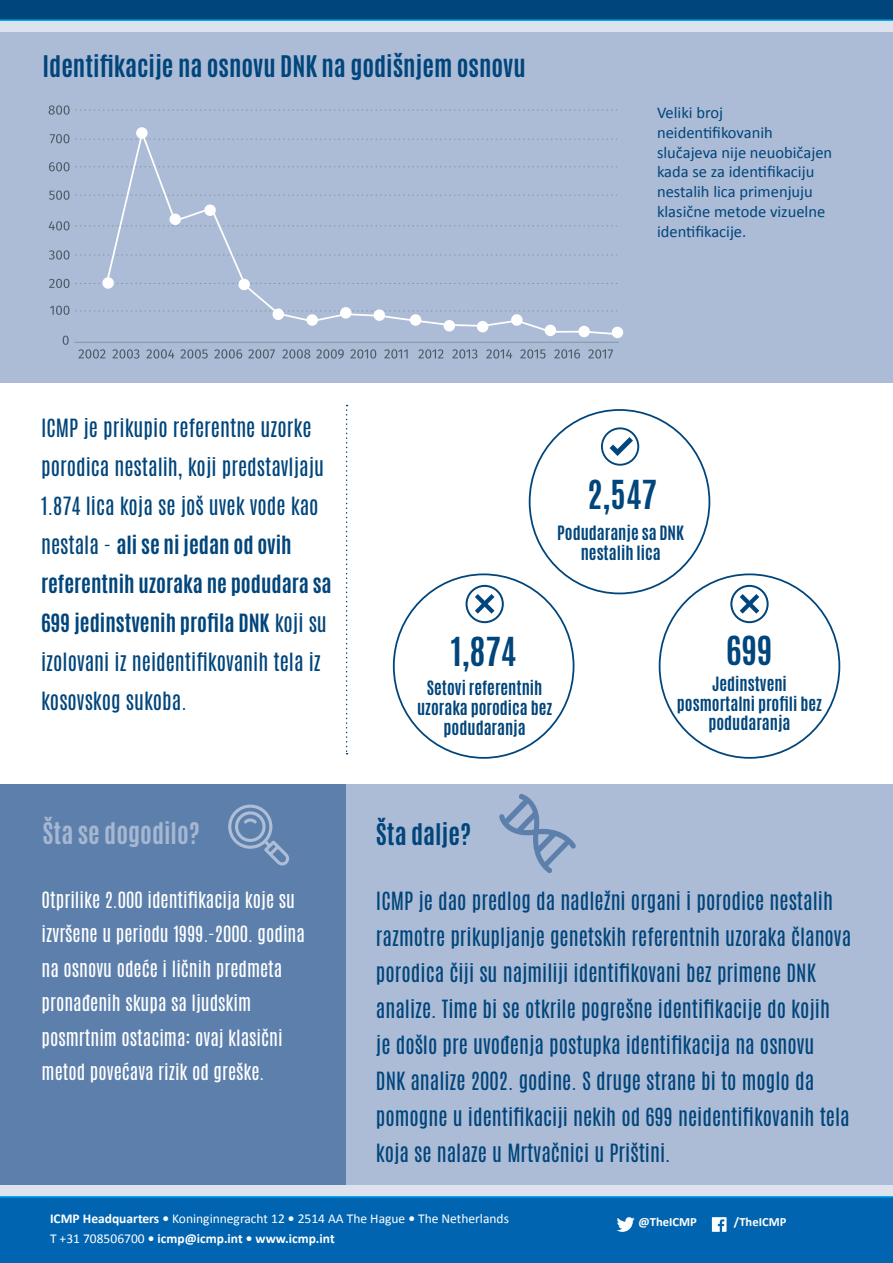
<style>
.page{position:relative;width:893px;height:1263px;background:#fff}
.page>*{position:absolute;margin:0;border:0;box-sizing:border-box;transform-origin:0 0}
.t1{font:700 33.3px "Antonio";color:#00457b}
.t2{font:700 24.9px "Antonio";color:#00457b}
.t3{font:700 24.9px "Antonio";color:#a6b7d2}
.t4{font:21px/39px "Antonio";color:#00457b}
.t5{font:18.75px/34.5px "Antonio";color:#fff}
.t6{font:16.5px/19.8px "Calibri";color:#00457b}
.t7{font:700 16.5px/19.8px "Antonio";color:#00457b;text-align:center}
.t8{font:13.5px/20.4px "Calibri";color:#fff}
.t9{font:700 12.6px "Calibri";color:#fff}
.s1{font-weight:700}
</style>
<div class="page">
<div style="left:335px;top:784px;width:558px;height:411px;background:#adbcd6"></div>
<div style="left:0;top:21px;width:893px;height:362px;background:#adbcd6"></div>
<div style="left:0;top:784px;width:346px;height:411px;background:#5c7fac"></div>
<div style="left:0;top:1192px;width:893px;height:71px;background:#0164b0"></div>
<div style="left:0;top:0;width:893px;height:26px;background:#00457b"></div>
<svg style="left:617px;top:1217px;width:18px;height:15px"></svg>
<svg style="left:712px;top:1217px;width:15px;height:15px"></svg>
<div style="left:0;top:21px;width:893px;height:11px;background:#dde3ee"></div>
<div style="left:0;top:1185px;width:893px;height:11px;background:#dde3ee"></div>
<svg style="left:346px;top:405px;width:2px;height:349px"></svg>
<svg style="left:601px;top:427px;width:38px;height:39px"></svg>
<svg style="left:466px;top:585px;width:38px;height:38px"></svg>
<svg style="left:730px;top:585px;width:39px;height:38px"></svg>
<svg style="left:554px;top:349px;width:26px;height:10px"></svg>
<svg style="left:520px;top:349px;width:26px;height:10px"></svg>
<svg style="left:486px;top:349px;width:26px;height:10px"></svg>
<svg style="left:452px;top:349px;width:25px;height:10px"></svg>
<svg style="left:418px;top:349px;width:25px;height:10px"></svg>
<svg style="left:350px;top:349px;width:26px;height:10px"></svg>
<svg style="left:316px;top:349px;width:28px;height:10px"></svg>
<svg style="left:282px;top:349px;width:28px;height:10px"></svg>
<svg style="left:248px;top:349px;width:27px;height:10px"></svg>
<svg style="left:588px;top:349px;width:25px;height:10px"></svg>
<svg style="left:214px;top:349px;width:28px;height:10px"></svg>
<svg style="left:180px;top:349px;width:28px;height:10px"></svg>
<svg style="left:146px;top:349px;width:28px;height:10px"></svg>
<svg style="left:112px;top:349px;width:27px;height:10px"></svg>
<svg style="left:78px;top:349px;width:27px;height:10px"></svg>
<svg style="left:75px;top:139px;width:30px;height:1px"></svg>
<svg style="left:75px;top:311px;width:30px;height:1px"></svg>
<hr style="left:74px;top:342px;width:545px;height:1px;background:#7e97a3">
<svg style="left:384px;top:349px;width:24px;height:10px"></svg>
<svg style="left:63px;top:336px;width:6px;height:9px"></svg>
<svg style="left:50px;top:306px;width:19px;height:9px"></svg>
<svg style="left:49px;top:279px;width:51px;height:9px"></svg>
<svg style="left:49px;top:250px;width:56px;height:10px"></svg>
<svg style="left:49px;top:221px;width:56px;height:9px"></svg>
<svg style="left:49px;top:191px;width:56px;height:9px"></svg>
<svg style="left:49px;top:162px;width:56px;height:9px"></svg>
<svg style="left:50px;top:134px;width:19px;height:9px"></svg>
<svg style="left:49px;top:105px;width:568px;height:10px"></svg>
<svg style="left:107px;top:127px;width:514px;height:209px"></svg>
<div style="left:102px;top:277px;width:12px;height:12px;background:#fff;border-radius:50%"></div>
<div style="left:136px;top:127px;width:12px;height:12px;background:#fff;border-radius:50%"></div>
<div style="left:170px;top:214px;width:11px;height:11px;background:#fff;border-radius:50%"></div>
<div style="left:204px;top:204px;width:12px;height:12px;background:#fff;border-radius:50%"></div>
<div style="left:238px;top:279px;width:12px;height:11px;background:#fff;border-radius:50%"></div>
<div style="left:273px;top:308px;width:11px;height:12px;background:#fff;border-radius:50%"></div>
<div style="left:306px;top:314px;width:12px;height:12px;background:#fff;border-radius:50%"></div>
<div style="left:340px;top:307px;width:11px;height:12px;background:#fff;border-radius:50%"></div>
<div style="left:374px;top:309px;width:11px;height:12px;background:#fff;border-radius:50%"></div>
<div style="left:410px;top:314px;width:11px;height:12px;background:#fff;border-radius:50%"></div>
<div style="left:444px;top:320px;width:11px;height:11px;background:#fff;border-radius:50%"></div>
<div style="left:477px;top:321px;width:11px;height:11px;background:#fff;border-radius:50%"></div>
<div style="left:511px;top:314px;width:12px;height:12px;background:#fff;border-radius:50%"></div>
<div style="left:545px;top:325px;width:11px;height:11px;background:#fff;border-radius:50%"></div>
<div style="left:578px;top:326px;width:12px;height:11px;background:#fff;border-radius:50%"></div>
<div style="left:612px;top:327px;width:11px;height:11px;background:#fff;border-radius:50%"></div>
<svg style="left:228px;top:804px;width:61px;height:61px"></svg>
<svg style="left:499px;top:794px;width:77px;height:80px"></svg>
<hr style="left:0;top:1196px;width:893px;height:1px;background:#00aeef">
<hr style="left:0;top:20px;width:893px;height:1px;background:#00aeef">
<p class="t2" style="left:43px;top:47px;width:485px">Identifikacije na osnovu DNK na godišnjem osnovu</p>
<p class="t6" style="left:657px;top:103px;width:177px">Veliki broj neidentifikovanih slučajeva nije neuobičajen kada se za identifikaciju nestalih lica primenjuju klasične metode vizuelne identifikacije.</p>
<p class="t4" style="left:41px;top:409px;width:292px">ICMP je prikupio referentne uzorke porodica nestalih, koji predstavljaju 1.874 lica koja se još uvek vode kao nestala - <span class="s1">ali se ni jedan od ovih referentnih uzoraka ne podudara sa 699 jedinstvenih profila DNK</span> koji su izolovani iz neidentifikovanih tela iz kosovskog sukoba.</p>
<h1 class="t1" style="left:587px;top:469px;width:71px">2,547</h1>
<p class="t7" style="left:557px;top:523px;width:128px">Podudaranje sa DNK nestalih lica</p>
<h1 class="t1" style="left:451px;top:626px;width:67px">1,874</h1>
<h1 class="t1" style="left:726px;top:626px;width:48px">699</h1>
<p class="t7" style="left:417px;top:678px;width:137px">Setovi referentnih uzoraka porodica bez podudaranja</p>
<p class="t7" style="left:677px;top:674px;width:147px">Jedinstveni posmortalni profili bez podudaranja</p>
<p class="t3" style="left:43px;top:814px;width:159px">Šta se dogodilo?</p>
<p class="t2" style="left:376px;top:816px;width:97px">Šta dalje?</p>
<p class="t5" style="left:42px;top:883px;width:265px">Otprilike 2.000 identifikacija koje su izvršene u periodu 1999.-2000. godina na osnovu odeće i ličnih predmeta pronađenih skupa sa ljudskim posmrtnim ostacima: ovaj klasični metod povećava rizik od greške.</p>
<p class="t4" style="left:376px;top:884px;width:477px;line-height:36px">ICMP je dao predlog da nadležni organi i porodice nestalih razmotre prikupljanje genetskih referentnih uzoraka članova porodica čiji su najmiliji identifikovani bez primene DNK analize. Time bi se otkrile pogrešne identifikacije do kojih<br>je došlo pre uvođenja postupka identifikacija na osnovu<br>DNK analize 2002. godine. S druge strane bi to moglo da pomogne u identifikaciji nekih od 699 neidentifikovanih tela koja se nalaze u Mrtvačnici u Prištini.</p>
<p class="t8" style="left:50px;top:1208px;width:460px"><span class="s1">ICMP Headquarters •</span> Koninginnegracht 12 <span class="s1">•</span> 2514 AA The Hague <span class="s1">•</span> The Netherlands<br>T +31 708506700 <span class="s1">• icmp@icmp.int • www.icmp.int</span></p>
<p class="t9" style="left:639px;top:1214px;width:60px">@TheICMP</p>
<p class="t9" style="left:734px;top:1214px;width:54px">/TheICMP</p>
</div>
